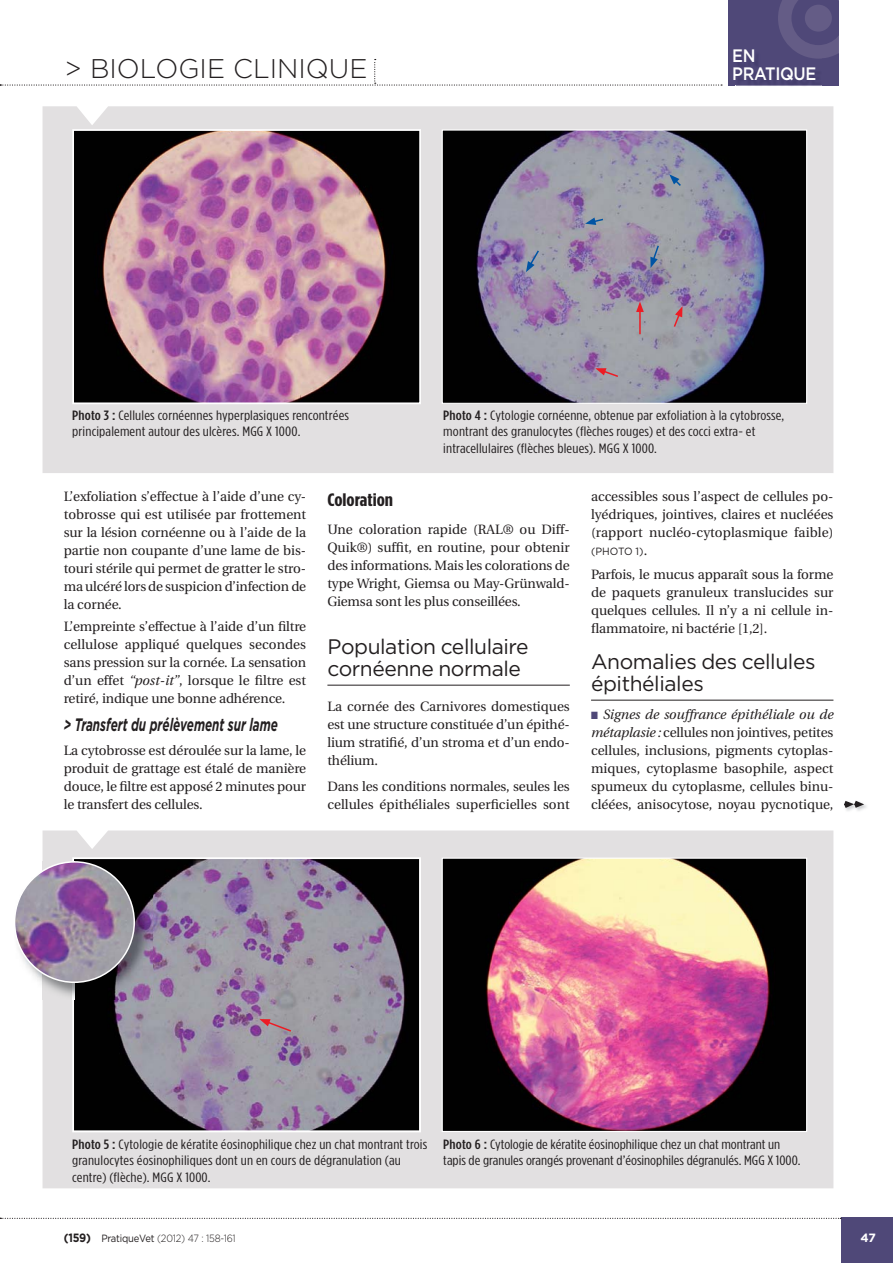
<style>
.page{position:relative;width:893px;height:1263px;background:#fff}
.page>*{position:absolute;margin:0;border:0;box-sizing:border-box;transform-origin:0 0}
.t1{font:300 27px "Gotham";color:#231f20}
.t2{font:21px/22.5px "Gotham";letter-spacing:-.02em;color:#231f20}
.t3{font:italic 700 18px "Gotham";color:#231f20;scale:.65 1}
.t4{font:500 18px "Gotham";letter-spacing:-.02em;color:#fff;scale:.9 1}
.t5{font:700 18px "Gotham Condensed";color:#231f20;scale:1.2 1}
.t6{font:13.5px/18px "Utopia";letter-spacing:-.01em;color:#231f20;text-align:justify}
.t7{font:13.5px/16.5px "Gotham Condensed";letter-spacing:.01em;color:#231f20;scale:1.2 1}
.t8{font:700 12px "Gotham";color:#fff}
.t9{font:300 10.5px "Gotham";letter-spacing:-.02em;color:#231f20;scale:.9 1}
.t10{font:10.5px "Gotham";letter-spacing:-.015em;color:#231f20;scale:.96 1}
.s1{font-weight:500}
.s2{font-style:italic}
.s3{font-family:"Utopia";font-size:13.5px}
.s4{color:#4f4878}
.s5{font-weight:700;font-size:12px}
.s6{font-weight:400}
</style>
<div class="page">
<div style="left:842px;top:1218px;width:51px;height:45px;background:#4f4878"></div>
<div style="left:728px;top:0;width:110px;height:86px;background:#4f4878"></div>
<img style="left:736px;top:56px;width:86px;height:30px">
<svg style="left:0;top:1218px;width:841px;height:1px"></svg>
<svg style="left:0;top:59px;width:722px;height:27px"></svg>
<div style="left:43px;top:106px;width:790px;height:367px;background:#e2e0e1"></div>
<div style="left:43px;top:830px;width:790px;height:358px;background:#e2e0e1"></div>
<svg style="left:844px;top:800px;width:23px;height:11px"></svg>
<hr style="left:327px;top:685px;width:243px;height:1px;background:#231f20">
<hr style="left:591px;top:700px;width:242px;height:1px;background:#231f20">
<img style="left:75px;top:132px;width:343px;height:269px">
<div style="left:72px;top:129px;width:349px;height:275px;border:2px solid #fff"></div>
<svg style="left:72px;top:857px;width:349px;height:275px;background:#766e7d"></svg>
<img style="left:444px;top:131px;width:361px;height:271px">
<div style="left:442px;top:129px;width:365px;height:275px;border:1px solid #fff"></div>
<img style="left:444px;top:859px;width:361px;height:271px">
<div style="left:442px;top:857px;width:365px;height:275px;border:1px solid #fff"></div>
<img style="left:17px;top:861px;width:135px;height:139px">
<img style="left:15px;top:862px;width:119px;height:120px;border-radius:50%">
<div style="left:14px;top:861px;width:121px;height:122px;border:2px solid #fff;border-radius:50%"></div>
<svg style="left:526px;top:249px;width:14px;height:23px"></svg>
<svg style="left:585px;top:217px;width:20px;height:8px"></svg>
<svg style="left:669px;top:174px;width:13px;height:14px"></svg>
<svg style="left:650px;top:244px;width:10px;height:24px"></svg>
<hr style="left:639px;top:310px;width:2px;height:24px;background:#ed1c24">
<svg style="left:636px;top:301px;width:8px;height:11px"></svg>
<svg style="left:595px;top:368px;width:25px;height:10px"></svg>
<svg style="left:672px;top:306px;width:10px;height:22px"></svg>
<svg style="left:259px;top:1019px;width:34px;height:14px"></svg>
<svg style="left:778px;top:0;width:61px;height:59px"></svg>
<h3 class="t4" style="left:732px;top:49px;width:27px">EN</h3>
<h1 class="t1" style="left:65px;top:58px;width:304px">&gt; BIOLOGIE CLINIQUE</h1>
<h3 class="t4" style="left:732px;top:67px;width:95px">PRATIQUE</h3>
<p class="t7" style="left:72px;top:407px;width:232px"><span class="s1">Photo 3 :</span> Cellules cornéennes hyperplasiques rencontrées principalement autour des ulcères. MGG X 1000.</p>
<p class="t7" style="left:443px;top:407px;width:286px"><span class="s1">Photo 4 :</span> Cytologie cornéenne, obtenue par exfoliation à la cytobrosse, montrant des granulocytes (flèches rouges) et des cocci extra- et intracellulaires (flèches bleues). MGG X 1000.</p>
<p class="t6" style="left:64px;top:489px;width:244px">L’exfoliation s’effectue à l’aide d’une cy&shy;tobrosse qui est utilisée par frottement sur la lésion cornéenne ou à l’aide de la partie non coupante d’une lame de bis&shy;touri stérile qui permet de gratter le stro&shy;ma ulcéré lors de suspicion d’infection de la cornée.</p>
<p class="t6" style="left:64px;top:619px;width:244px">L’empreinte s’effectue à l’aide d’un filtre cellulose appliqué quelques secondes sans pression sur la cornée. La sensation d’un effet <span class="s2">“post-it”</span>, lorsque le filtre est retiré, indique une bonne adhérence.</p>
<h3 class="t3" style="left:64px;top:718px;width:331px">&gt; Transfert du prélèvement sur lame</h3>
<p class="t6" style="left:64px;top:743px;width:244px">La cytobrosse est déroulée sur la lame, le produit de grattage est étalé de manière douce, le filtre est apposé 2 minutes pour le transfert des cellules.</p>
<h3 class="t5" style="left:327px;top:494px;width:56px">Coloration</h3>
<p class="t6" style="left:327px;top:522px;width:244px">Une coloration rapide (RAL® ou Diff-Quik®) suffit, en routine, pour obtenir des informations. Mais les colorations de type Wright, Giemsa ou May-Grünwald-Giemsa sont les plus conseillées.</p>
<h2 class="t2" style="left:327px;top:637px;width:203px">Population cellulaire cornéenne normale</h2>
<p class="t6" style="left:327px;top:699px;width:244px">La cornée des Carnivores domestiques est une structure constituée d’un épithé&shy;lium stratifié, d’un stroma et d’un endo&shy;thélium.</p>
<p class="t6" style="left:327px;top:779px;width:244px">Dans les conditions normales, seules les cellules épithéliales superficielles sont</p>
<p class="t6" style="left:591px;top:489px;width:244px">accessibles sous l’aspect de cellules po&shy;lyédriques, jointives, claires et nucléées (rapport nucléo-cytoplasmique faible)</p>
<p class="t10" style="left:591px;top:548px;width:60px">(PHOTO 1)<span class="s3">.</span></p>
<p class="t6" style="left:591px;top:566px;width:244px">Parfois, le mucus apparaît sous la forme de paquets granuleux translucides sur quelques cellules. Il n’y a ni cellule in&shy;flammatoire, ni bactérie [1,2].</p>
<h2 class="t2" style="left:591px;top:652px;width:226px">Anomalies des cellules épithéliales</h2>
<p class="t6" style="left:591px;top:707px;width:244px"><span class="s4">■</span> <span class="s2">Signes de souffrance épithéliale ou de métaplasie :</span> cellules non jointives, petites cellules, inclusions, pigments cytoplas&shy;miques, cytoplasme basophile, aspect spumeux du cytoplasme, cellules binu&shy;cléées, anisocytose, noyau pycnotique,</p>
<p class="t7" style="left:72px;top:1136px;width:297px"><span class="s1">Photo 5 :</span> Cytologie de kératite éosinophilique chez un chat montrant trois granulocytes éosinophiliques dont un en cours de dégranulation (au centre) (flèche). MGG X 1000.</p>
<p class="t7" style="left:443px;top:1136px;width:299px"><span class="s1">Photo 6 :</span> Cytologie de kératite éosinophilique chez un chat montrant un tapis de granules orangés provenant d’éosinophiles dégranulés. MGG X 1000.</p>
<p class="t9" style="left:64px;top:1234px;width:192px"><span class="s5">(159)</span> <span class="s6">PratiqueVet</span> (2012) 47 : 158-161</p>
<p class="t8" style="left:860px;top:1233px;width:17px">47</p>
</div>
